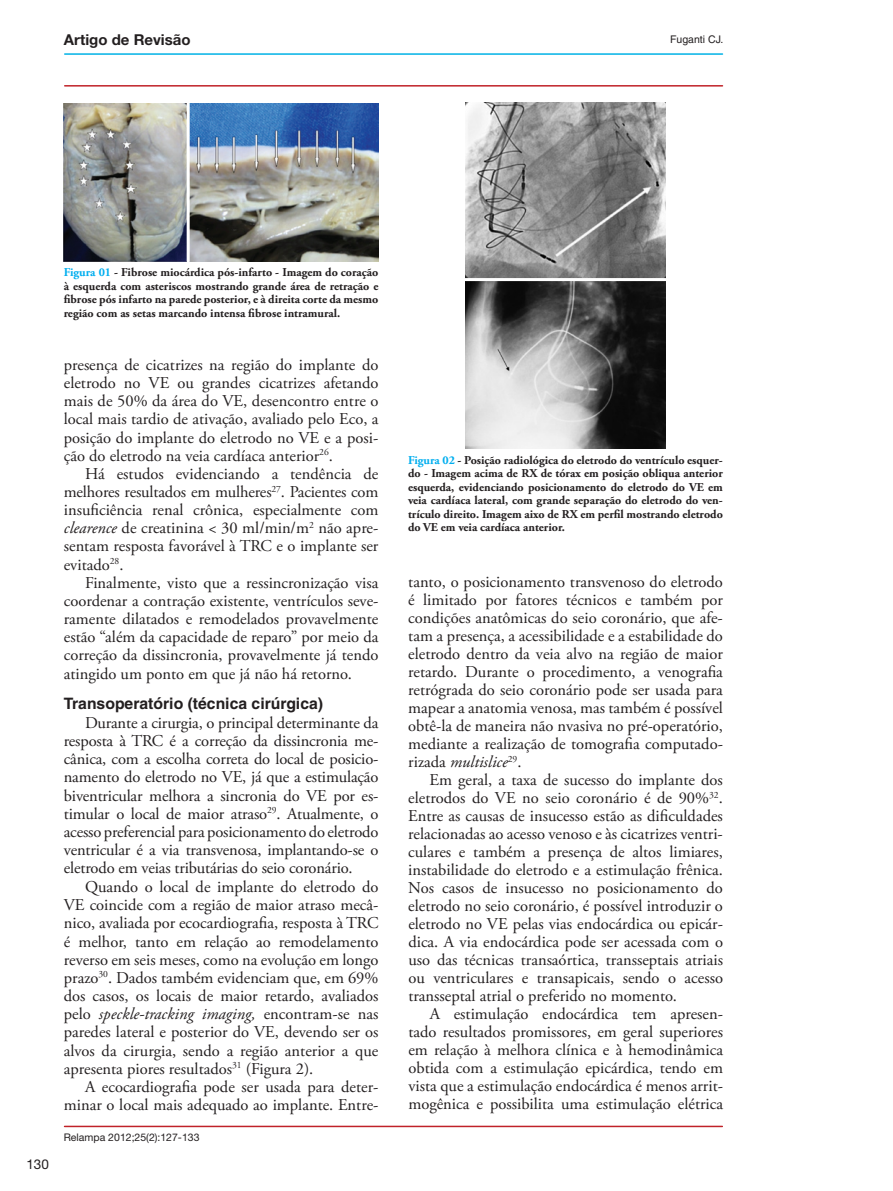
<style>
.page{position:relative;width:893px;height:1191px;background:#fff}
.page>*{position:absolute;margin:0;border:0;box-sizing:border-box;transform-origin:0 0}
.t1{font:16.5px/18.1px "Adobe Garamond Pro";color:#231f20;text-align:justify}
.t2{font:700 15.75px "Helvetica";color:#231f20}
.t3{font:700 15px "Helvetica Neue";color:#231f20}
.t4{font:13.5px "Helvetica Neue";color:#231f20}
.t5{font:700 12px/13.5px "Adobe Garamond Pro";color:#231f20;text-align:justify}
.t6{font:10.5px "Helvetica Neue";color:#231f20}
.t7{font:10.5px "Helvetica";color:#231f20}
.s1{color:#00aeef}
.s2{font-style:italic}
</style>
<div class="page">
<hr style="left:65px;top:53px;width:657px;height:2px;background:#00b2e6">
<hr style="left:65px;top:85px;width:657px;height:2px;background:#c02228">
<hr style="left:65px;top:1125px;width:657px;height:2px;background:#c02228">
<img style="left:64px;top:104px;width:314px;height:157px">
<hr style="left:187px;top:104px;width:3px;height:157px;background:#fff">
<img style="left:465px;top:102px;width:201px;height:347px">
<hr style="left:465px;top:278px;width:201px;height:3px;background:#fff">
<p class="t3" style="left:64px;top:30px;width:128px">Artigo de Revisão</p>
<p class="t7" style="left:670px;top:34px;width:55px">Fuganti CJ.</p>
<p class="t4" style="left:26px;top:1155px;width:24px">130</p>
<p class="t5" style="left:64px;top:266px;width:316px"><span class="s1">Figura 01</span> - Fibrose miocárdica pós-infarto - Imagem do coração à esquerda com asteriscos mostrando grande área de retração e fibrose pós infarto na parede posterior, e à direita corte da mesmo região com as setas marcando intensa fibrose intramural.</p>
<p class="t1" style="left:64px;top:356px;width:316px">presença de cicatrizes na região do implante do eletrodo no VE ou grandes cicatrizes afetando mais de 50% da área do VE, desencontro entre o local mais tardio de ativação, avaliado pelo Eco, a posição do implante do eletrodo no VE e a posi&shy;ção do eletrodo na veia cardíaca anterior<sup>26</sup>.</p>
<p class="t1" style="left:64px;top:465px;width:316px;text-align:left;text-indent:21px">Há estudos evidenciando a tendência de melhores resultados em mulheres<sup>27</sup>. Pacientes com insuficiência renal crônica, especialmente com <span class="s2">clearence</span> de creatinina &lt; 30 ml/min/m<sup>2</sup> não apre-- sentam resposta favorável à TRC e o implante ser evitado<sup>28</sup>.</p>
<p class="t1" style="left:64px;top:574px;width:316px;text-indent:21px">Finalmente, visto que a ressincronização visa coordenar a contração existente, ventrículos seve&shy;ramente dilatados e remodelados provavelmente estão “além da capacidade de reparo” por meio da correção da dissincronia, provavelmente já tendo atingido um ponto em que já não há retorno.</p>
<p class="t2" style="left:64px;top:694px;width:261px">Transoperatório (técnica cirúrgica)</p>
<p class="t1" style="left:64px;top:714px;width:316px;text-align:left;text-indent:21px">Durante a cirurgia, o principal determinante da resposta à TRC é a correção da dissincronia me---- cânica, com a escolha correta do local de posicio-- namento do eletrodo no VE, já que a estimulação biventricular melhora a sincronia do VE por es---- timular o local de maior atraso<sup>29</sup>. Atualmente, o acesso preferencial para posicionamento do eletrodo ventricular é a via transvenosa, implantando-se o eletrodo em veias tributárias do seio coronário.</p>
<p class="t1" style="left:64px;top:878px;width:316px;text-indent:21px">Quando o local de implante do eletrodo do VE coincide com a região de maior atraso mecâ&shy;nico, avaliada por ecocardiografia, resposta à TRC é melhor, tanto em relação ao remodelamento reverso em seis meses, como na evolução em longo prazo<sup>30</sup>. Dados também evidenciam que, em 69% dos casos, os locais de maior retardo, avaliados pelo <span class="s2">speckle-tracking imaging,</span> encontram-se nas paredes lateral e posterior do VE, devendo ser os alvos da cirurgia, sendo a região anterior a que apresenta piores resultados<sup>31</sup> (Figura 2).</p>
<p class="t1" style="left:64px;top:1078px;width:316px;text-align:right">A ecocardiografia pode ser usada para deter&shy;minar o local mais adequado ao implante. Entre-</p>
<p class="t6" style="left:64px;top:1131px;width:137px">Relampa 2012;25(2):127-133</p>
<p class="t5" style="left:408px;top:453px;width:316px"><span class="s1">Figura 02</span> - Posição radiológica do eletrodo do ventrículo esquer&shy;do - Imagem acima de RX de tórax em posição obliqua anterior esquerda, evidenciando posicionamento do eletrodo do VE em veia cardíaca lateral, com grande separação do eletrodo do ven&shy;trículo direito. Imagem aixo de RX em perfil mostrando eletrodo do VE em veia cardíaca anterior.</p>
<p class="t1" style="left:408px;top:573px;width:316px;text-align:left">tanto, o posicionamento transvenoso do eletrodo é limitado por fatores técnicos e também por condições anatômicas do seio coronário, que afe--- tam a presença, a acessibilidade e a estabilidade do eletrodo dentro da veia alvo na região de maior retardo. Durante o procedimento, a venografia retrógrada do seio coronário pode ser usada para mapear a anatomia venosa, mas também é possível obtê-la de maneira não nvasiva no pré-operatório, mediante a realização de tomografia computado&shy;rizada <span class="s2">multislice</span><sup>29</sup>.</p>
<p class="t1" style="left:408px;top:771px;width:316px;text-indent:21px">Em geral, a taxa de sucesso do implante dos eletrodos do VE no seio coronário é de 90%<sup>32</sup>.<br>Entre as causas de insucesso estão as dificuldades relacionadas ao acesso venoso e às cicatrizes ventri&shy;culares e também a presença de altos limiares, instabilidade do eletrodo e a estimulação frênica.<br>Nos casos de insucesso no posicionamento do eletrodo no seio coronário, é possível introduzir o eletrodo no VE pelas vias endocárdica ou epicár&shy;dica. A via endocárdica pode ser acessada com o uso das técnicas transaórtica, transseptais atriais ou ventriculares e transapicais, sendo o acesso transseptal atrial o preferido no momento.</p>
<p class="t1" style="left:408px;top:1005px;width:316px;text-indent:21px">A estimulação endocárdica tem apresen&shy;tado resultados promissores, em geral superiores em relação à melhora clínica e à hemodinâmica obtida com a estimulação epicárdica, tendo em vista que a estimulação endocárdica é menos arrit&shy;mogênica e possibilita uma estimulação elétrica</p>
</div>
